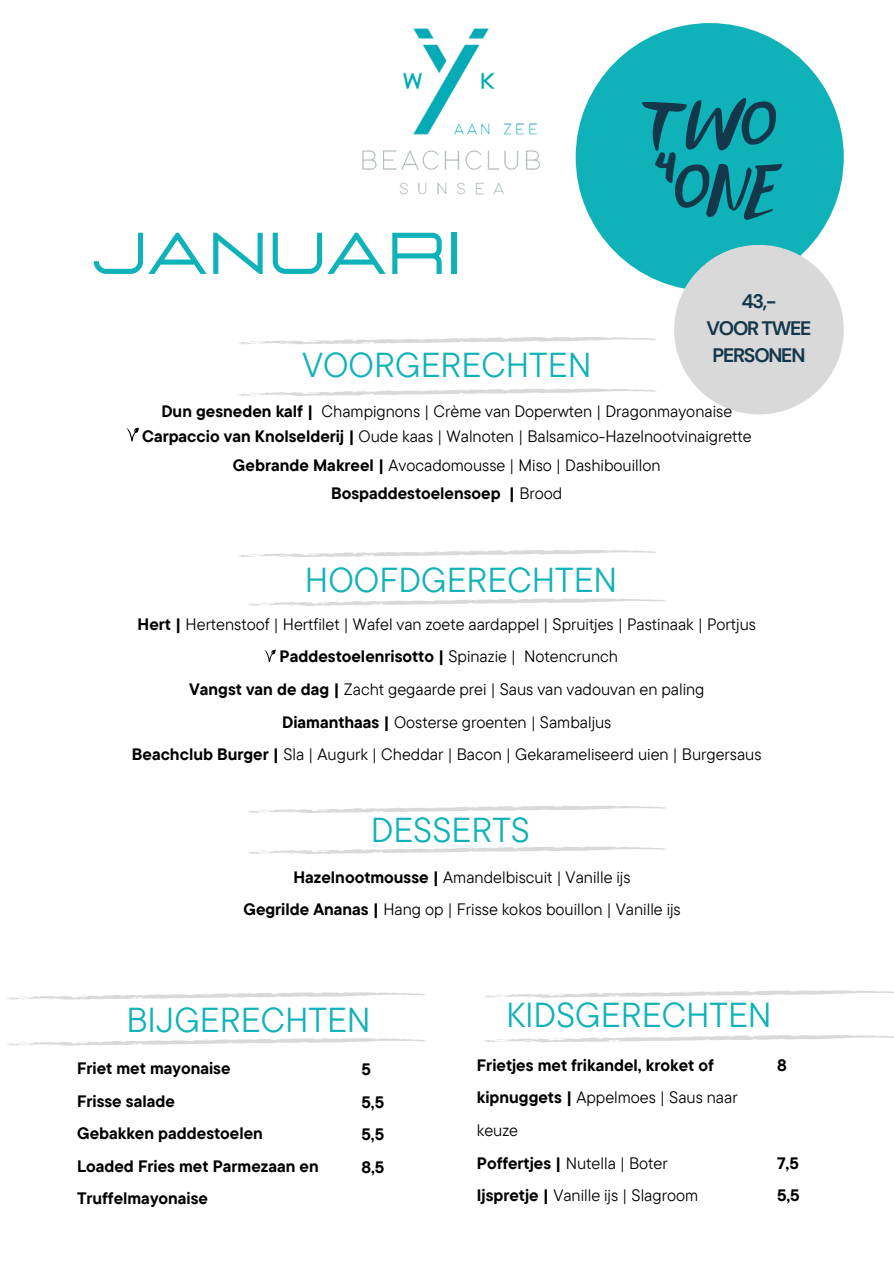
<style>
.page{position:relative;width:894px;height:1264px;background:#fff}
.page>*{position:absolute;margin:0;border:0;box-sizing:border-box;transform-origin:0 0}
.t1{font:60px "Lifelogo Easy";color:#14384b}
.t2{font:58.8px "Lastica";color:#0eb2b8}
.t3{font:42px "Balmy";color:#14384b}
.t4{font:34.5px "TT Commons Pro";color:#0eb2b8}
.t5{font:700 19.5px "DM Sans";letter-spacing:-.065em;color:#14384b}
.t6{font:16.5px "TT Commons Pro";color:#000}
.t7{font:700 16.5px/32.7px "TT Commons Pro";color:#000}
.s1{font-weight:700}
.s2{font-weight:400}
</style>
<div class="page">
<img style="left:362px;top:28px;width:179px;height:167px">
<div style="left:575px;top:23px;width:268px;height:268px;background:#0eb2b8;border-radius:50%"></div>
<div style="left:674px;top:245px;width:169px;height:169px;background:#d9d9d9;border-radius:50%"></div>
<svg style="left:264px;top:649px;width:11px;height:13px"></svg>
<svg style="left:126px;top:428px;width:13px;height:13px"></svg>
<svg style="left:239px;top:388px;width:417px;height:8px"></svg>
<svg style="left:239px;top:337px;width:418px;height:8px"></svg>
<svg style="left:239px;top:550px;width:418px;height:7px"></svg>
<svg style="left:248px;top:598px;width:418px;height:8px"></svg>
<svg style="left:248px;top:805px;width:418px;height:8px"></svg>
<svg style="left:248px;top:846px;width:418px;height:8px"></svg>
<svg style="left:7px;top:1038px;width:418px;height:8px"></svg>
<svg style="left:7px;top:992px;width:418px;height:8px"></svg>
<svg style="left:484px;top:990px;width:409px;height:8px"></svg>
<svg style="left:484px;top:1035px;width:409px;height:7px"></svg>
<p class="t2" style="left:89px;top:225px;width:374px">JANUARI</p>
<p class="t4" style="left:302px;top:342px;width:291px">VOORGERECHTEN</p>
<p class="t1" style="left:641px;top:80px;width:137px">TWO</p>
<p class="t1" style="left:674px;top:143px;width:102px">ONE</p>
<p class="t3" style="left:654px;top:151px;width:24px">4</p>
<p class="t5" style="left:741px;top:289px;width:37px">43,-</p>
<p class="t5" style="left:706px;top:316px;width:106px">VOOR TWEE</p>
<p class="t5" style="left:712px;top:343px;width:94px">PERSONEN</p>
<p class="t6" style="left:161px;top:400px;width:572px"><span class="s1">Dun gesneden kalf |</span> Champignons | Crème van Doperwten | Dragonmayonaise</p>
<p class="t6" style="left:142px;top:425px;width:611px"><span class="s1">Carpaccio van Knolselderij |</span> Oude kaas | Walnoten | Balsamico-Hazelnootvinaigrette</p>
<p class="t6" style="left:233px;top:454px;width:429px"><span class="s1">Gebrande Makreel |</span> Avocadomousse | Miso | Dashibouillon</p>
<p class="t7" style="left:331px;top:476px;width:233px">Bospaddestoelensoep | <span class="s2">Brood</span></p>
<p class="t4" style="left:305px;top:558px;width:314px">HOOFDGERECHTEN</p>
<p class="t6" style="left:137px;top:613px;width:619px"><span class="s1">Hert |</span> Hertenstoof | Hertfilet | Wafel van zoete aardappel | Spruitjes | Pastinaak | Portjus</p>
<p class="t7" style="left:279px;top:639px;width:340px">Paddestoelenrisotto | <span class="s2">Spinazie | Notencrunch</span></p>
<p class="t6" style="left:189px;top:678px;width:516px"><span class="s1">Vangst van de dag |</span> Zacht gegaarde prei | Saus van vadouvan en paling</p>
<p class="t6" style="left:282px;top:711px;width:331px"><span class="s1">Diamanthaas |</span> Oosterse groenten | Sambaljus</p>
<p class="t6" style="left:132px;top:743px;width:631px"><span class="s1">Beachclub Burger |</span> Sla | Augurk | Cheddar | Bacon | Gekarameliseerd uien | Burgersaus</p>
<p class="t4" style="left:371px;top:807px;width:161px">DESSERTS</p>
<p class="t6" style="left:293px;top:866px;width:338px"><span class="s1">Hazelnootmousse |</span> Amandelbiscuit | Vanille ijs</p>
<p class="t6" style="left:243px;top:898px;width:439px"><span class="s1">Gegrilde Ananas |</span> Hang op | Frisse kokos bouillon | Vanille ijs</p>
<p class="t4" style="left:126px;top:997px;width:246px">BIJGERECHTEN</p>
<p class="t7" style="left:77px;top:1051px;width:155px">Friet met mayonaise</p>
<p class="t7" style="left:77px;top:1083px;width:99px">Frisse salade</p>
<p class="t7" style="left:77px;top:1116px;width:187px">Gebakken paddestoelen</p>
<p class="t7" style="left:77px;top:1149px;width:243px">Loaded Fries met Parmezaan en<br>Truffelmayonaise</p>
<p class="t7" style="left:361px;top:1052px;width:11px">5</p>
<p class="t7" style="left:361px;top:1085px;width:24px">5,5</p>
<p class="t7" style="left:361px;top:1117px;width:24px">5,5</p>
<p class="t7" style="left:361px;top:1150px;width:24px">8,5</p>
<p class="t4" style="left:506px;top:991px;width:267px">KIDSGERECHTEN</p>
<p class="t7" style="left:476px;top:1048px;width:262px">Frietjes met frikandel, kroket of kipnuggets | <span class="s2">Appelmoes | Saus naar keuze</span></p>
<p class="t6" style="left:476px;top:1151px;width:192px"><span class="s1">Poffertjes |</span> Nutella | Boter</p>
<p class="t6" style="left:476px;top:1184px;width:223px"><span class="s1">Ijspretje |</span> Vanille ijs | Slagroom</p>
<p class="t7" style="left:776px;top:1048px;width:11px">8</p>
<p class="t7" style="left:776px;top:1145px;width:23px">7,5</p>
<p class="t7" style="left:776px;top:1178px;width:24px">5,5</p>
</div>
